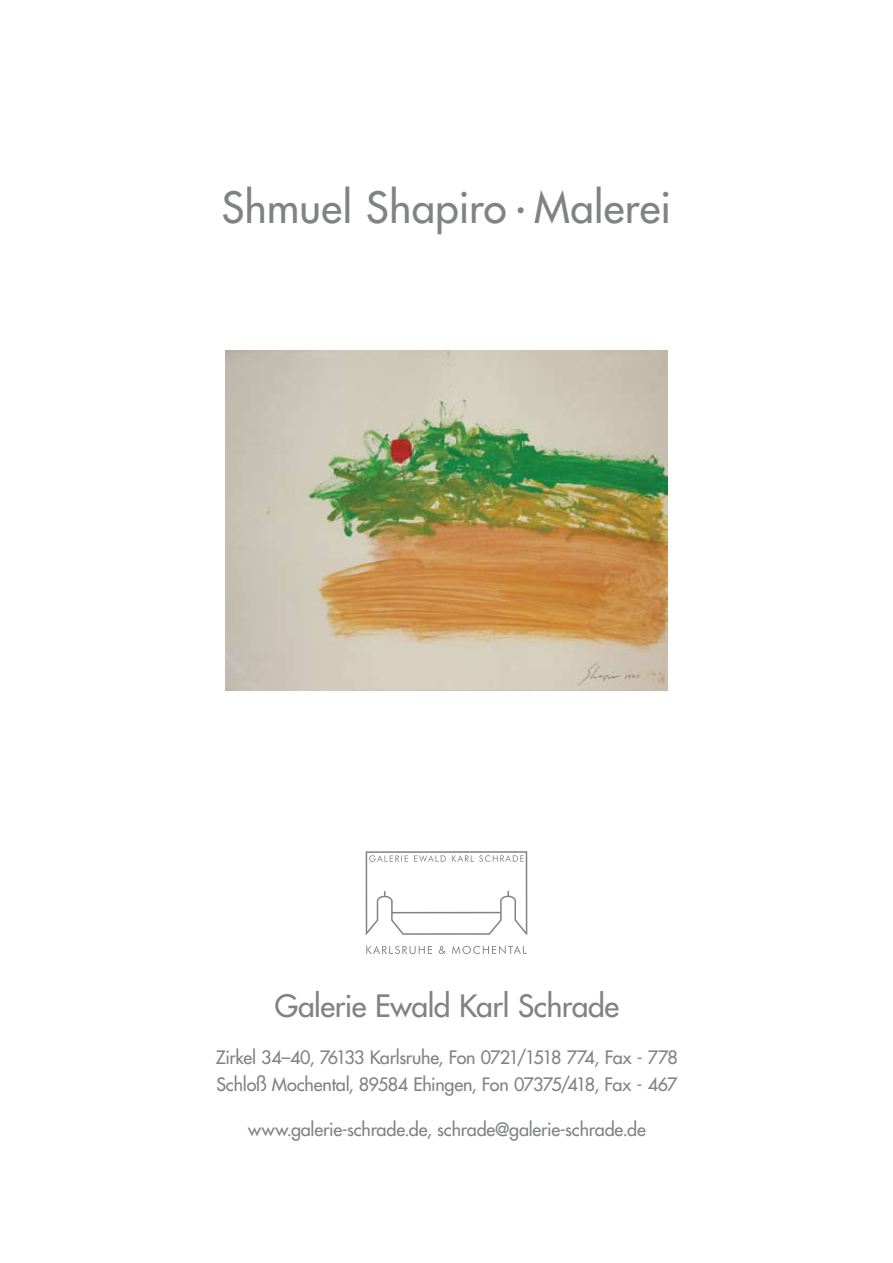
<style>
.page{position:relative;width:893px;height:1263px;background:#fff}
.page>*{position:absolute;margin:0;border:0;box-sizing:border-box;transform-origin:0 0}
.t1{font:54px "Times";color:#808285}
.t2{font:42px "Futura";letter-spacing:.01em;color:#808285}
.t3{font:30px "Futura";letter-spacing:-.015em;color:#808285}
.t4{font:18px/27px "Futura";letter-spacing:-.015em;color:#808285}
</style>
<div class="page">
<img style="left:225px;top:350px;width:443px;height:340px">
<svg style="left:366px;top:851px;width:161px;height:84px"></svg>
<svg style="left:366px;top:945px;width:161px;height:9px"></svg>
<h2 class="t2" style="left:222px;top:180px;width:451px">Shmuel Shapiro Malerei</h2>
<h1 class="t1" style="left:512px;top:144px;width:15px">.</h1>
<h3 class="t3" style="left:275px;top:987px;width:346px">Galerie Ewald Karl Schrade</h3>
<p class="t4" style="left:216px;top:1044px;width:464px">Zirkel 34–40, 76133 Karlsruhe, Fon 0721/1518 774, Fax - 778<br>Schloß Mochental, 89584 Ehingen, Fon 07375/418, Fax - 467</p>
<p class="t4" style="left:248px;top:1116px;width:399px">www.galerie-schrade.de, schrade@galerie-schrade.de</p>
</div>
